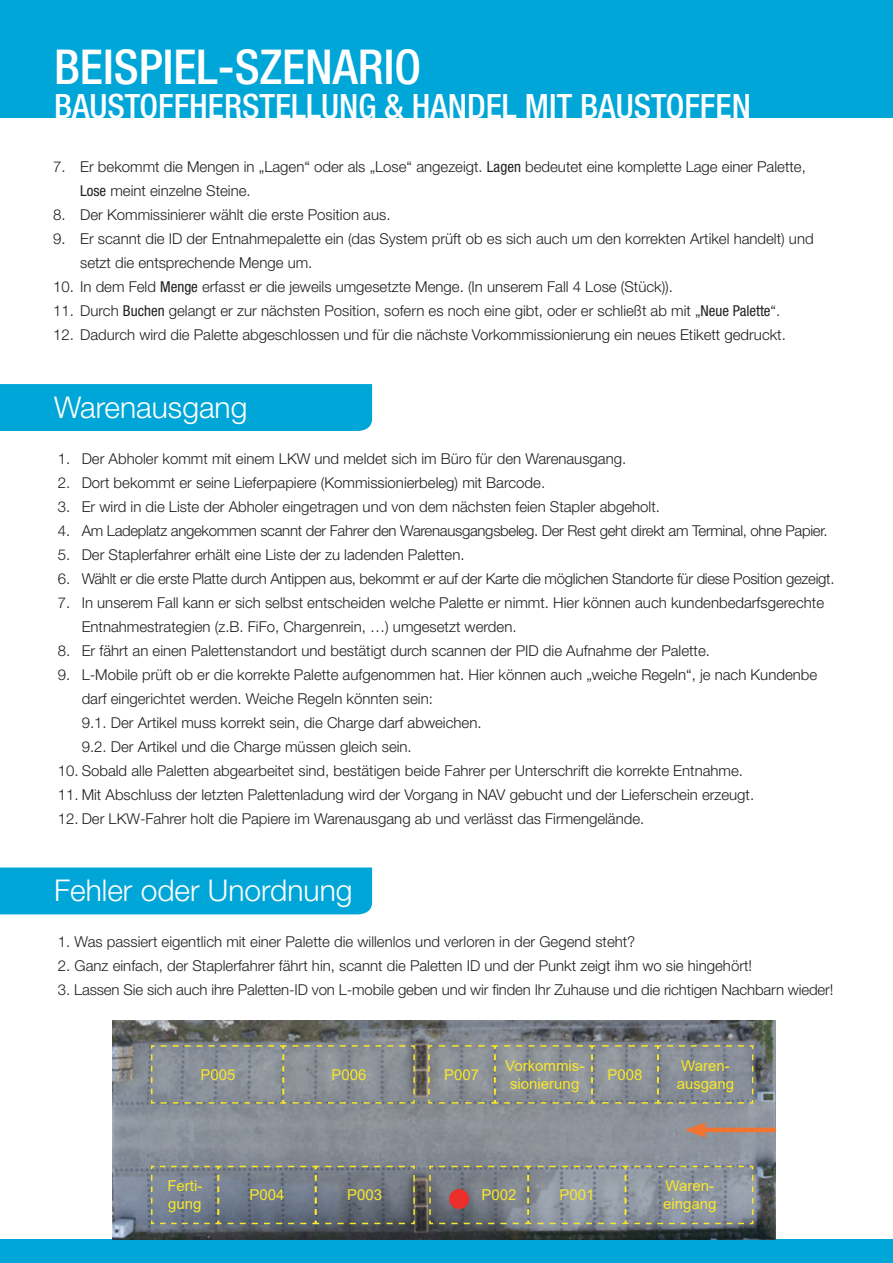
<style>
.page{position:relative;width:893px;height:1263px;background:#fff}
.page>*{position:absolute;margin:0;border:0;box-sizing:border-box;transform-origin:0 0}
.t1{font:500 condensed 48.15px "Helvetica Neue LT Pro";color:#fff}
.t2{font:500 condensed 33.6px "Helvetica Neue LT Pro";color:#fff}
.t3{font:300 30px "Helvetica Neue LT Pro";color:#fff}
.t4{font:300 15px/24px "Helvetica Neue LT Pro";color:#231f20}
.t5{font:300 15px "Helvetica Neue LT Pro";letter-spacing:-.02em;color:#231f20}
.t6{font:15px/18px "Arial";color:#f8e72a}
.s1{font-weight:400;font-stretch:condensed}
</style>
<div class="page">
<div style="left:0;top:0;width:893px;height:117px;background:#00a6d7"></div>
<div style="left:0;top:1239px;width:893px;height:24px;background:#00a6d7"></div>
<div style="left:0;top:384px;width:372px;height:47px;background:#00a6d7"></div>
<div style="left:0;top:867px;width:372px;height:47px;background:#00a6d7"></div>
<img style="left:113px;top:1021px;width:663px;height:218px">
<hr style="left:697px;top:1128px;width:79px;height:4px;background:#f37331">
<svg style="left:685px;top:1122px;width:20px;height:15px"></svg>
<svg style="left:150px;top:1044px;width:266px;height:60px;background:#8b9192"></svg>
<svg style="left:428px;top:1165px;width:326px;height:60px;background:#898f93"></svg>
<svg style="left:150px;top:1165px;width:266px;height:60px;background:#727b81"></svg>
<svg style="left:427px;top:1044px;width:327px;height:60px;background:#8c9191"></svg>
<div style="left:449px;top:1189px;width:20px;height:20px;background:#ec2d29;border-radius:50%"></div>
<h1 class="t1" style="left:54px;top:38px;width:369px">BEISPIEL-SZENARIO</h1>
<h2 class="t2" style="left:54px;top:86px;width:698px">BAUSTOFFHERSTELLUNG &amp; HANDEL MIT BAUSTOFFEN</h2>
<p class="t4" style="left:80px;top:155px;width:727px;text-indent:-27px">7. Er bekommt die Mengen in „Lagen“ oder als „Lose“ angezeigt. <span class="s1">Lagen</span> bedeutet eine komplette Lage einer Palette,<br><span class="s1">Lose</span> meint einzelne Steine.</p>
<p class="t4" style="left:53px;top:203px;width:339px">8. Der Kommissinierer wählt die erste Position aus.</p>
<p class="t4" style="left:80px;top:227px;width:735px;text-indent:-27px">9. Er scannt die ID der Entnahmepalette ein (das System prüft ob es sich auch um den korrekten Artikel handelt) und setzt die entsprechende Menge um.</p>
<p class="t4" style="left:53px;top:275px;width:621px">10. In dem Feld <span class="s1">Menge</span> erfasst er die jeweils umgesetzte Menge. (In unserem Fall 4 Lose (Stück)).</p>
<p class="t4" style="left:53px;top:299px;width:729px">11. Durch <span class="s1">Buchen</span> gelangt er zur nächsten Position, sofern es noch eine gibt, oder er schließt ab mit „<span class="s1">Neue Palette</span>“.</p>
<p class="t4" style="left:53px;top:323px;width:734px">12. Dadurch wird die Palette abgeschlossen und für die nächste Vorkommissionierung ein neues Etikett gedruckt.</p>
<h3 class="t3" style="left:54px;top:389px;width:195px">Warenausgang</h3>
<p class="t4" style="left:58px;top:446px;width:570px">1. Der Abholer kommt mit einem LKW und meldet sich im Büro für den Warenausgang.</p>
<p class="t4" style="left:58px;top:470px;width:489px">2. Dort bekommt er seine Lieferpapiere (Kommissionierbeleg) mit Barcode.</p>
<p class="t4" style="left:58px;top:494px;width:603px">3. Er wird in die Liste der Abholer eingetragen und von dem nächsten feien Stapler abgeholt.</p>
<p class="t5" style="left:58px;top:521px;width:771px">4. Am Ladeplatz angekommen scannt der Fahrer den Warenausgangsbeleg. Der Rest geht direkt am Terminal, ohne Papier.</p>
<p class="t4" style="left:58px;top:542px;width:408px">5. Der Staplerfahrer erhält eine Liste der zu ladenden Paletten.</p>
<p class="t5" style="left:58px;top:569px;width:778px">6. Wählt er die erste Platte durch Antippen aus, bekommt er auf der Karte die möglichen Standorte für diese Position gezeigt.</p>
<p class="t4" style="left:82px;top:590px;width:744px;text-indent:-24px">7. In unserem Fall kann er sich selbst entscheiden welche Palette er nimmt. Hier können auch kundenbedarfsgerechte<br>Entnahmestrategien (z.B. FiFo, Chargenrein, …) umgesetzt werden.</p>
<p class="t4" style="left:58px;top:638px;width:653px">8. Er fährt an einen Palettenstandort und bestätigt durch scannen der PID die Aufnahme der Palette.</p>
<p class="t4" style="left:82px;top:662px;width:737px;text-indent:-24px">9. L-Mobile prüft ob er die korrekte Palette aufgenommen hat. Hier können auch „weiche Regeln“, je nach Kundenbe darf eingerichtet werden. Weiche Regeln könnten sein:<br>9.1. Der Artikel muss korrekt sein, die Charge darf abweichen.<br>9.2. Der Artikel und die Charge müssen gleich sein.</p>
<p class="t4" style="left:58px;top:758px;width:687px">10. Sobald alle Paletten abgearbeitet sind, bestätigen beide Fahrer per Unterschrift die korrekte Entnahme.</p>
<p class="t4" style="left:58px;top:782px;width:698px">11. Mit Abschluss der letzten Palettenladung wird der Vorgang in NAV gebucht und der Lieferschein erzeugt.</p>
<p class="t4" style="left:58px;top:806px;width:588px">12. Der LKW-Fahrer holt die Papiere im Warenausgang ab und verlässt das Firmengelände.</p>
<h3 class="t3" style="left:54px;top:872px;width:300px">Fehler oder Unordnung</h3>
<p class="t4" style="left:58px;top:929px;width:579px">1. Was passiert eigentlich mit einer Palette die willenlos und verloren in der Gegend steht?</p>
<p class="t4" style="left:58px;top:953px;width:696px">2. Ganz einfach, der Staplerfahrer fährt hin, scannt die Paletten ID und der Punkt zeigt ihm wo sie hingehört!</p>
<p class="t4" style="left:58px;top:977px;width:777px">3. Lassen Sie sich auch ihre Paletten-ID von L-mobile geben und wir finden Ihr Zuhause und die richtigen Nachbarn wieder!</p>
<p class="t6" style="left:200px;top:1065px;width:37px">P005</p>
<p class="t6" style="left:331px;top:1065px;width:37px">P006</p>
<p class="t6" style="left:505px;top:1056px;width:81px;text-align:center">Vorkommis&shy;sionierung</p>
<p class="t6" style="left:444px;top:1065px;width:37px">P007</p>
<p class="t6" style="left:607px;top:1065px;width:37px">P008</p>
<p class="t6" style="left:677px;top:1056px;width:59px">Waren&shy;ausgang</p>
<p class="t6" style="left:167px;top:1176px;width:36px">Ferti&shy;gung</p>
<p class="t6" style="left:249px;top:1186px;width:37px">P004</p>
<p class="t6" style="left:481px;top:1186px;width:37px">P002</p>
<p class="t6" style="left:559px;top:1186px;width:37px">P001</p>
<p class="t6" style="left:347px;top:1186px;width:37px">P003</p>
<p class="t6" style="left:663px;top:1177px;width:55px">Waren&shy;eingang</p>
</div>
